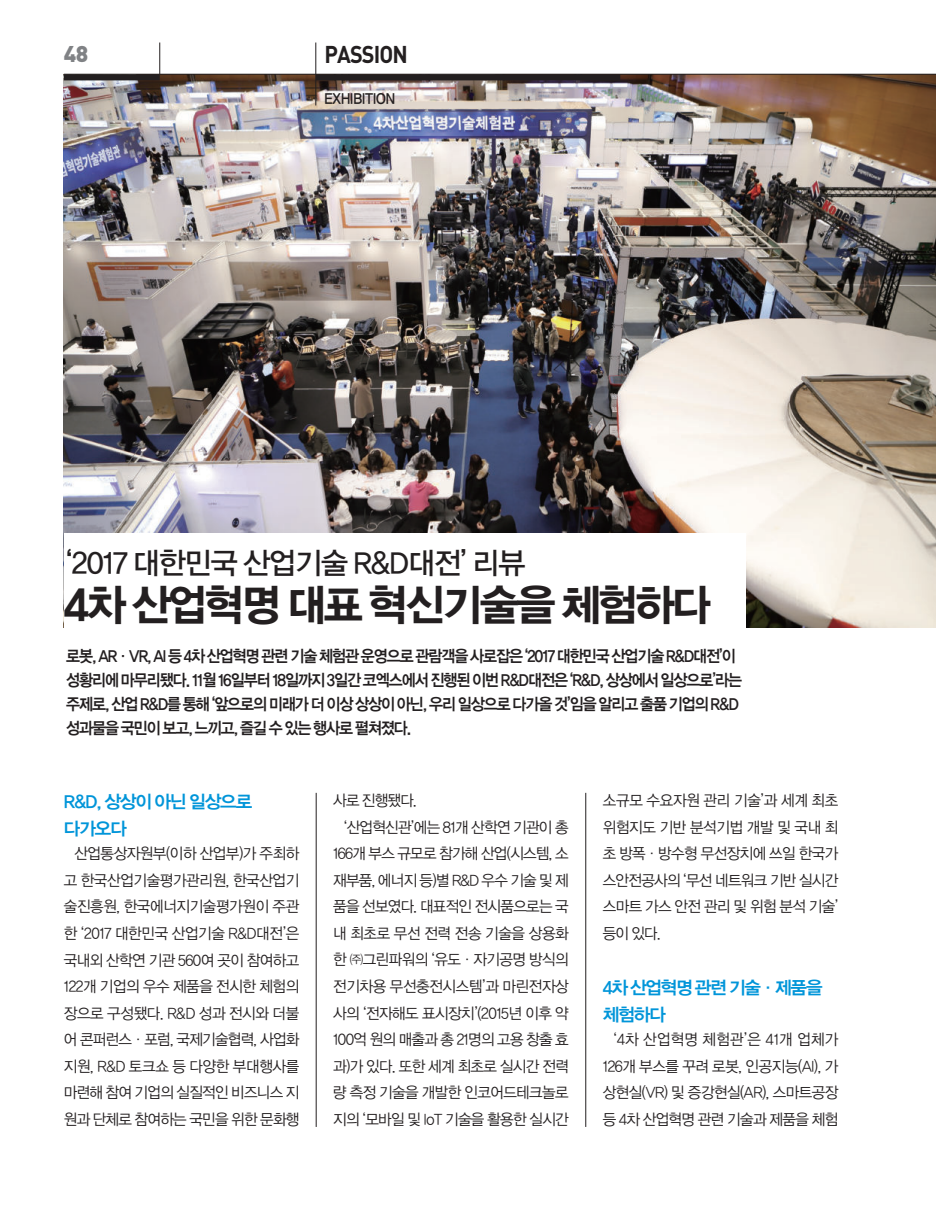
<style>
.page{position:relative;width:936px;height:1212px;background:#fff}
.page>*{position:absolute;margin:0;border:0;box-sizing:border-box;transform-origin:0 0}
.t1{font:43.5px "YDVYGO Std 15";letter-spacing:-.055em;color:#231f20}
.t2{font:30px "YDVYGO Std 13";letter-spacing:-.035em;color:#231f20}
.t3{font:700 24px "DIN";letter-spacing:-.045em;color:#231f20;scale:.9 1}
.t4{font:900 22.5px "DIN";color:#808285}
.t5{font:18px/26.5px "YDVYGO Std 14";letter-spacing:-.055em;color:#0095d9}
.t6{font:16.5px/24px "YDVYGO Std 14";letter-spacing:-.065em;color:#231f20;scale:.92 1}
.t7{font:15.45px/26.5px "YDVYGO Std 12";letter-spacing:-.04em;color:#231f20;text-align:justify;scale:.95 1}
.t8{font:15.45px "YDVYGO Std 12";letter-spacing:-.02em;color:#231f20;scale:.95 1}
.t9{font:15.45px "YDVYGO Std 12";letter-spacing:-.015em;color:#231f20;scale:.95 1}
.t10{font:15px "YDVYGO Std 14";letter-spacing:-.005em;color:#231f20;scale:.92 1}
</style>
<div class="page">
<img style="left:64px;top:75px;width:871px;height:553px">
<hr style="left:585px;top:793px;width:1px;height:334px;background:#231f20">
<hr style="left:316px;top:793px;width:1px;height:334px;background:#231f20">
<div style="left:64px;top:534px;width:681px;height:118px;background:#fff"></div>
<hr style="left:64px;top:74px;width:871px;height:1px;background:#231f20">
<div style="left:64px;top:74px;width:96px;height:6px;background:#231f20"></div>
<div style="left:316px;top:74px;width:304px;height:6px;background:#231f20"></div>
<hr style="left:159px;top:43px;width:1px;height:31px;background:#231f20">
<hr style="left:315px;top:43px;width:1px;height:62px;background:#231f20">
<h3 class="t4" style="left:64px;top:41px;width:26px">48</h3>
<h3 class="t3" style="left:324px;top:41px;width:94px">PASSION</h3>
<p class="t10" style="left:324px;top:91px;width:78px">EXHIBITION</p>
<h2 class="t2" style="left:66px;top:548px;width:461px">‘2017 대한민국 산업기술 R&amp;D대전’ 리뷰</h2>
<h1 class="t1" style="left:64px;top:583px;width:649px">4차 산업혁명 대표 혁신기술을 체험하다</h1>
<p class="t6" style="left:66px;top:644px;width:736px">로봇, AR·VR, AI 등 4차 산업혁명 관련 기술 체험관 운영으로 관람객을 사로잡은 ‘2017 대한민국 산업기술 R&amp;D대전’이 성황리에 마무리됐다. 11월 16일부터 18일까지 3일간 코엑스에서 진행된 이번 R&amp;D대전은 ‘R&amp;D, 상상에서 일상으로’라는 주제로, 산업 R&amp;D를 통해 ‘앞으로의 미래가 더 이상 상상이 아닌, 우리 일상으로 다가올 것’임을 알리고 출품 기업의 R&amp;D 성과물을 국민이 보고, 느끼고, 즐길 수 있는 행사로 펼쳐졌다.</p>
<p class="t5" style="left:64px;top:789px;width:190px">R&amp;D, 상상이 아닌 일상으로 다가오다</p>
<p class="t7" style="left:64px;top:841px;width:249px;text-indent:11px">산업통상자원부(이하 산업부)가 주최하 고 한국산업기술평가관리원, 한국산업기 술진흥원, 한국에너지기술평가원이 주관 한 ‘2017 대한민국 산업기술 R&amp;D대전’은 국내외 산학연 기관 560여 곳이 참여하고 122개 기업의 우수 제품을 전시한 체험의 장으로 구성됐다. R&amp;D 성과 전시와 더불 어 콘퍼런스·포럼, 국제기술협력, 사업화 지원, R&amp;D 토크쇼 등 다양한 부대행사를 마련해 참여 기업의 실질적인 비즈니스 지 원과 단체로 참여하는 국민을 위한 문화행</p>
<p class="t7" style="left:333px;top:787px;width:90px">사로 진행됐다.</p>
<p class="t7" style="left:344px;top:814px;width:238px">‘산업혁신관’에는 81개 산학연 기관이 총</p>
<p class="t7" style="left:333px;top:840px;width:249px">166개 부스 규모로 참가해 산업(시스템, 소</p>
<p class="t7" style="left:333px;top:867px;width:249px">재부품, 에너지 등)별 R&amp;D 우수 기술 및 제</p>
<p class="t7" style="left:333px;top:894px;width:249px">품을 선보였다. 대표적인 전시품으로는 국</p>
<p class="t9" style="left:333px;top:925px;width:249px">내 최초로 무선 전력 전송 기술을 상용화</p>
<p class="t7" style="left:333px;top:947px;width:249px">한 ㈜그린파워의 ‘유도·자기공명 방식의</p>
<p class="t8" style="left:333px;top:978px;width:249px">전기차용 무선충전시스템’과 마린전자상</p>
<p class="t7" style="left:333px;top:1000px;width:249px">사의 ‘전자해도 표시장치’(2015년 이후 약</p>
<p class="t7" style="left:333px;top:1026px;width:249px">100억 원의 매출과 총 21명의 고용 창출 효</p>
<p class="t7" style="left:333px;top:1053px;width:249px">과)가 있다. 또한 세계 최초로 실시간 전력</p>
<p class="t7" style="left:333px;top:1079px;width:249px">량 측정 기술을 개발한 인코어드테크놀로</p>
<p class="t7" style="left:333px;top:1106px;width:249px">지의 ‘모바일 및 IoT 기술을 활용한 실시간</p>
<p class="t7" style="left:602px;top:787px;width:249px">소규모 수요자원 관리 기술’과 세계 최초 위험지도 기반 분석기법 개발 및 국내 최 초 방폭·방수형 무선장치에 쓰일 한국가 스안전공사의 ‘무선 네트워크 기반 실시간 스마트 가스 안전 관리 및 위험 분석 기술’ 등이 있다.</p>
<p class="t5" style="left:602px;top:975px;width:221px">4차 산업혁명 관련 기술·제품을 체험하다</p>
<p class="t7" style="left:602px;top:1026px;width:249px;text-indent:11px">‘4차 산업혁명 체험관’은 41개 업체가 126개 부스를 꾸려 로봇, 인공지능(AI), 가 상현실(VR) 및 증강현실(AR), 스마트공장 등 4차 산업혁명 관련 기술과 제품을 체험</p>
</div>
